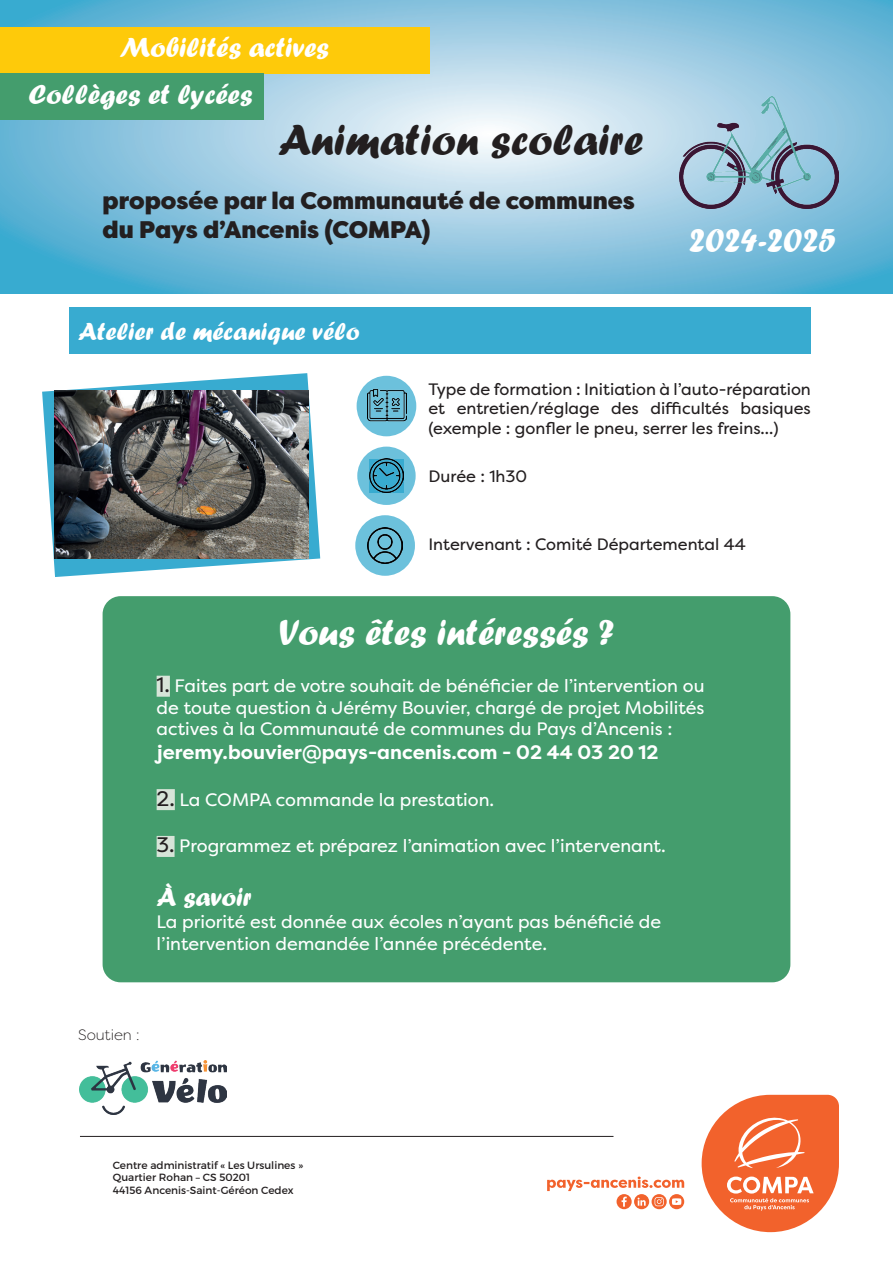
<style>
.page{position:relative;width:893px;height:1263px;background:#fff}
.page>*{position:absolute;margin:0;border:0;box-sizing:border-box;transform-origin:0 0}
.t1{font:45px "Forte";color:#231f20}
.t2{font:37.5px "Forte";color:#fff}
.t3{font:36px "Forte";color:#fff}
.t4{font:28.5px "Forte";color:#fff}
.t5{font:27px "Forte";color:#fff}
.t6{font:25.5px "Forte";color:#fff}
.t7{font:900 24px/28.8px "Filson Pro";color:#231f20}
.t8{font:700 19.5px "Filson Pro";color:#fff}
.t9{font:18px/21.6px "Filson Pro";color:#fff;text-align:justify}
.t10{font:16.5px/19.8px "Filson Pro";color:#231f20;text-align:justify}
.t11{font:300 15px "Filson Pro";color:#231f20}
.t12{font:10.5px/12.6px "Montserrat";color:#231f20}
.s1{font-size:21px;color:#231f20}
</style>
<div class="page">
<svg style="left:0;top:0;width:893px;height:293px;background:#93c8e1"></svg>
<div style="left:0;top:27px;width:430px;height:46px;background:#feca0a"></div>
<img style="left:679px;top:97px;width:160px;height:111px">
<div style="left:357px;top:376px;width:59px;height:60px;background:#6cc1dc;border-radius:50%"></div>
<svg style="left:355px;top:515px;width:60px;height:61px;background:#70c1db"></svg>
<img style="left:367px;top:528px;width:36px;height:35px">
<img style="left:367px;top:388px;width:39px;height:34px">
<div style="left:357px;top:447px;width:59px;height:58px;background:#6cc1dc;border-radius:50%"></div>
<img style="left:369px;top:459px;width:35px;height:34px">
<div style="left:0;top:73px;width:264px;height:47px;background:#449d6d"></div>
<div style="left:69px;top:307px;width:742px;height:47px;background:#38abd0"></div>
<div style="left:103px;top:596px;width:687px;height:386px;background:#449d6d;border-radius:18px"></div>
<div style="left:157px;top:676px;width:13px;height:21px;background:#d7e4d8"></div>
<div style="left:157px;top:789px;width:18px;height:21px;background:#d7e4d8"></div>
<div style="left:157px;top:836px;width:18px;height:21px;background:#d7e4d8"></div>
<svg style="left:701px;top:1095px;width:138px;height:138px"></svg>
<svg style="left:616px;top:1194px;width:16px;height:15px"></svg>
<svg style="left:622px;top:1197px;width:5px;height:10px"></svg>
<svg style="left:652px;top:1194px;width:15px;height:15px"></svg>
<svg style="left:655px;top:1197px;width:9px;height:9px"></svg>
<svg style="left:547px;top:1176px;width:137px;height:15px"></svg>
<div style="left:669px;top:1194px;width:15px;height:15px;background:#f2622c;border-radius:50%"></div>
<svg style="left:672px;top:1198px;width:9px;height:7px"></svg>
<svg style="left:634px;top:1194px;width:15px;height:15px"></svg>
<svg style="left:638px;top:1198px;width:8px;height:8px"></svg>
<svg style="left:42px;top:373px;width:278px;height:204px"></svg>
<img style="left:54px;top:391px;width:254px;height:167px">
<hr style="left:80px;top:1136px;width:533px;height:1px;background:#231f20">
<img style="left:80px;top:1060px;width:147px;height:54px">
<h3 class="t4" style="left:119px;top:31px;width:211px">Mobilités actives</h3>
<h3 class="t4" style="left:29px;top:78px;width:225px">Collèges et lycées</h3>
<h1 class="t1" style="left:278px;top:114px;width:366px">Animation scolaire</h1>
<h3 class="t7" style="left:103px;top:187px;width:534px">proposée par la Communauté de communes du Pays d’Ancenis (COMPA)</h3>
<h3 class="t6" style="left:78px;top:316px;width:283px">Atelier de mécanique vélo</h3>
<h3 class="t3" style="left:689px;top:219px;width:149px">2024-2025</h3>
<p class="t10" style="left:428px;top:379px;width:384px">Type de formation : Initiation à l’auto-réparation et entretien/réglage des difficultés basiques (exemple : gonfler le pneu, serrer les freins...)</p>
<p class="t10" style="left:428px;top:467px;width:100px">Durée : 1h30</p>
<p class="t10" style="left:428px;top:534px;width:319px">Intervenant : Comité Départemental 44</p>
<h2 class="t2" style="left:279px;top:611px;width:336px">Vous êtes intéressés ?</h2>
<p class="t9" style="left:157px;top:675px;width:549px"><span class="s1">1.</span> Faites part de votre souhait de bénéficier de l’intervention ou de toute question à Jérémy Bouvier, chargé de projet Mobilités actives à la Communauté de communes du Pays d’Ancenis :</p>
<p class="t8" style="left:157px;top:740px;width:503px">jeremy.bouvier@pays-ancenis.com - 02 44 03 20 12</p>
<p class="t9" style="left:157px;top:788px;width:339px"><span class="s1">2.</span> La COMPA commande la prestation.</p>
<p class="t9" style="left:157px;top:835px;width:511px"><span class="s1">3.</span> Programmez et préparez l’animation avec l’intervenant.</p>
<h3 class="t5" style="left:157px;top:882px;width:97px">À savoir</h3>
<p class="t9" style="left:157px;top:911px;width:506px">La priorité est donnée aux écoles n’ayant pas bénéficié de l’intervention demandée l’année précédente.</p>
<p class="t11" style="left:78px;top:1025px;width:63px">Soutien :</p>
<p class="t12" style="left:113px;top:1158px;width:192px">Centre administratif « Les Ursulines »<br>Quartier Rohan – CS 50201<br>44156 Ancenis-Saint-Géréon Cedex</p>
</div>
